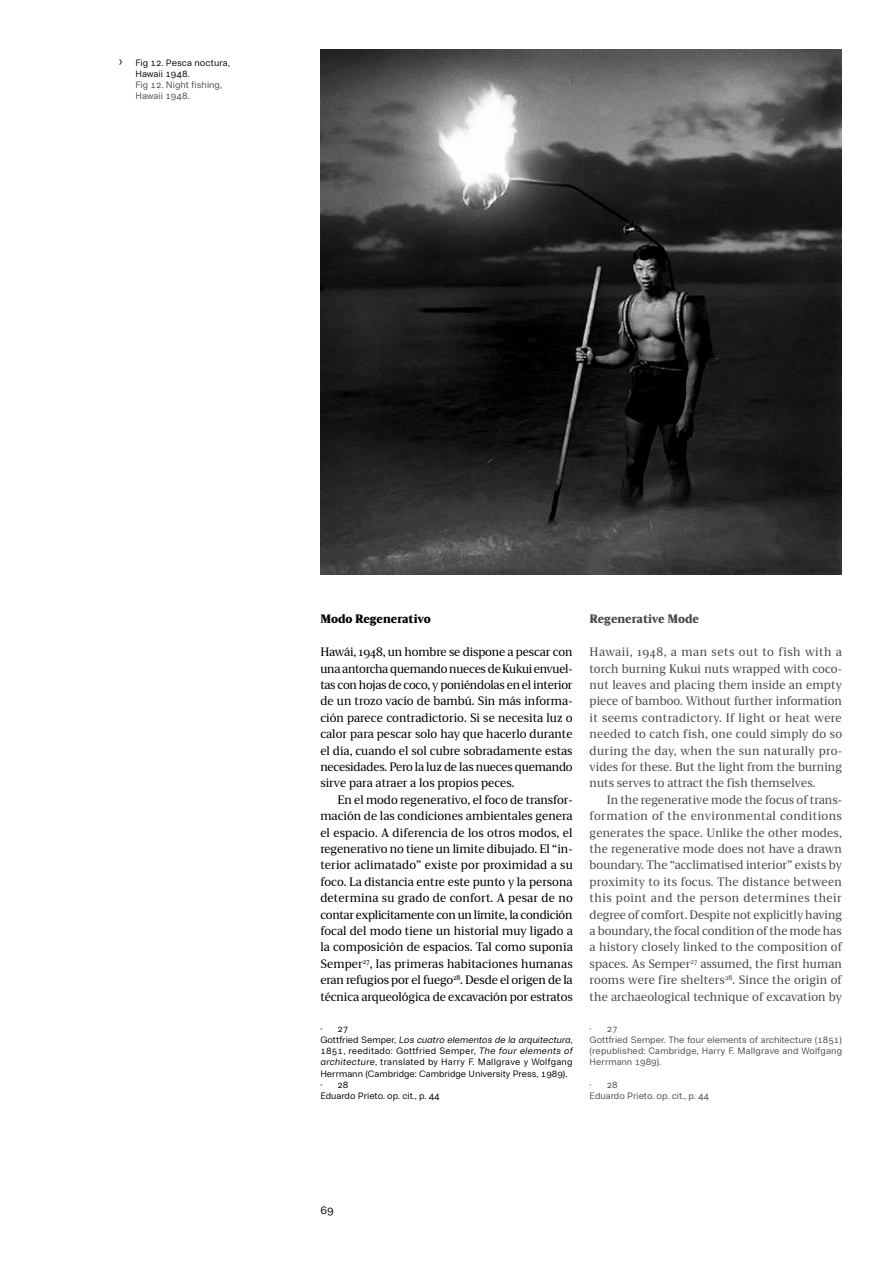
<style>
.page{position:relative;width:893px;height:1263px;background:#fff}
.page>*{position:absolute;margin:0;border:0;box-sizing:border-box;transform-origin:0 0}
.BAC_Editorial_Inglés{font:12.3px/16.4px "Atlantica Serif";letter-spacing:-.005em;color:#000;text-align:justify}
.BAC_Notes{font:12.3px/16.4px "Atlantica Serif";color:#4a4a49;text-align:justify}
.BAC_Editorial_Inglés-2{font:900 12.3px "Atlantica Serif";color:#000}
.BAC_Notes-2{font:900 12.3px "Atlantica Serif";color:#4a4a49}
.t1{font:11.25px "Mais Grotesk";color:#000}
.BAC_Notas{font:9.3px/11.2px "Mais Grotesk";color:#000;text-align:justify}
.BAC_Notas-2{font:9.3px/11.2px "Mais Grotesk";letter-spacing:.005em;color:#4a4a49;text-align:justify}
.s1{font-size:12px}
.s2{font-style:italic}
</style>
<div class="page">
<img style="left:320px;top:49px;width:522px;height:525px">
<p class="BAC_Notas" style="left:118px;top:57px;width:113px"><span class="s1">›</span> Fig 12. Pesca noctura,</p>
<p class="BAC_Notas" style="left:135px;top:68px;width:56px">Hawaii 1948.</p>
<p class="BAC_Notas-2" style="left:135px;top:79px;width:88px">Fig 12. Night fishing,</p>
<p class="BAC_Notas-2" style="left:135px;top:90px;width:56px">Hawaii 1948.</p>
<p class="BAC_Editorial_Inglés-2" style="left:320px;top:610px;width:112px">Modo Regenerativo</p>
<p class="BAC_Editorial_Inglés" style="left:320px;top:643px;width:254px">Hawái, 1948, un hombre se dispone a pescar con una antorcha quemando nueces de Kukui envuel&shy;tas con hojas de coco, y poniéndolas en el interior de un trozo vacío de bambú. Sin más informa&shy;ción parece contradictorio. Si se necesita luz o calor para pescar solo hay que hacerlo durante el día, cuando el sol cubre sobradamente estas necesidades. Pero la luz de las nueces quemando sirve para atraer a los propios peces.</p>
<p class="BAC_Editorial_Inglés" style="left:320px;top:791px;width:254px;text-indent:17px">En el modo regenerativo, el foco de transfor&shy;mación de las condiciones ambientales genera el espacio. A diferencia de los otros modos, el regenerativo no tiene un límite dibujado. El “in&shy;terior aclimatado” existe por proximidad a su foco. La distancia entre este punto y la persona determina su grado de confort. A pesar de no contar explícitamente con un límite, la condición focal del modo tiene un historial muy ligado a la composición de espacios. Tal como suponía Semper<sup>27</sup>, las primeras habitaciones humanas eran refugios por el fuego<sup>28</sup>. Desde el origen de la técnica arqueológica de excavación por estratos</p>
<p class="BAC_Notas" style="left:320px;top:1023px;width:30px"><sup>•</sup> 27</p>
<p class="BAC_Notas" style="left:320px;top:1034px;width:254px">Gottfried Semper, <span class="s2">Los cuatro elementos de la arquitectura</span>, 1851, reeditado: Gottfried Semper, <span class="s2">The four elements of architecture</span>, translated by Harry F. Mallgrave y Wolfgang Herrmann (Cambridge: Cambridge University Press, 1989).</p>
<p class="BAC_Notas" style="left:320px;top:1079px;width:30px"><sup>•</sup> 28</p>
<p class="BAC_Notas" style="left:320px;top:1090px;width:121px">Eduardo Prieto. op. cit., p. 44</p>
<p class="BAC_Notes-2" style="left:590px;top:610px;width:111px">Regenerative Mode</p>
<p class="BAC_Notes" style="left:590px;top:643px;width:254px">Hawaii, 1948, a man sets out to fish with a torch burning Kukui nuts wrapped with coco&shy;nut leaves and placing them inside an empty piece of bamboo. Without further information it seems contradictory. If light or heat were needed to catch fish, one could simply do so during the day, when the sun naturally pro&shy;vides for these. But the light from the burning nuts serves to attract the fish themselves.</p>
<p class="BAC_Notes" style="left:590px;top:791px;width:254px;text-indent:17px">In the regenerative mode the focus of trans&shy;formation of the environmental conditions generates the space. Unlike the other modes, the regenerative mode does not have a drawn boundary. The “acclimatised interior” exists by proximity to its focus. The distance between this point and the person determines their degree of comfort. Despite not explicitly having a boundary, the focal condition of the mode has a history closely linked to the composition of spaces. As Semper<sup>27</sup> assumed, the first human rooms were fire shelters<sup>28</sup>. Since the origin of the archaeological technique of excavation by</p>
<p class="BAC_Notas-2" style="left:590px;top:1023px;width:30px"><sup>•</sup> 27</p>
<p class="BAC_Notas-2" style="left:590px;top:1034px;width:254px">Gottfried Semper. The four elements of architecture (1851) (republished: Cambridge, Harry F. Mallgrave and Wolfgang Herrmann 1989).</p>
<p class="BAC_Notas-2" style="left:590px;top:1079px;width:30px"><sup>•</sup> 28</p>
<p class="BAC_Notas-2" style="left:590px;top:1090px;width:121px">Eduardo Prieto. op. cit., p. 44</p>
<p class="t1" style="left:320px;top:1204px;width:15px">69</p>
</div>
